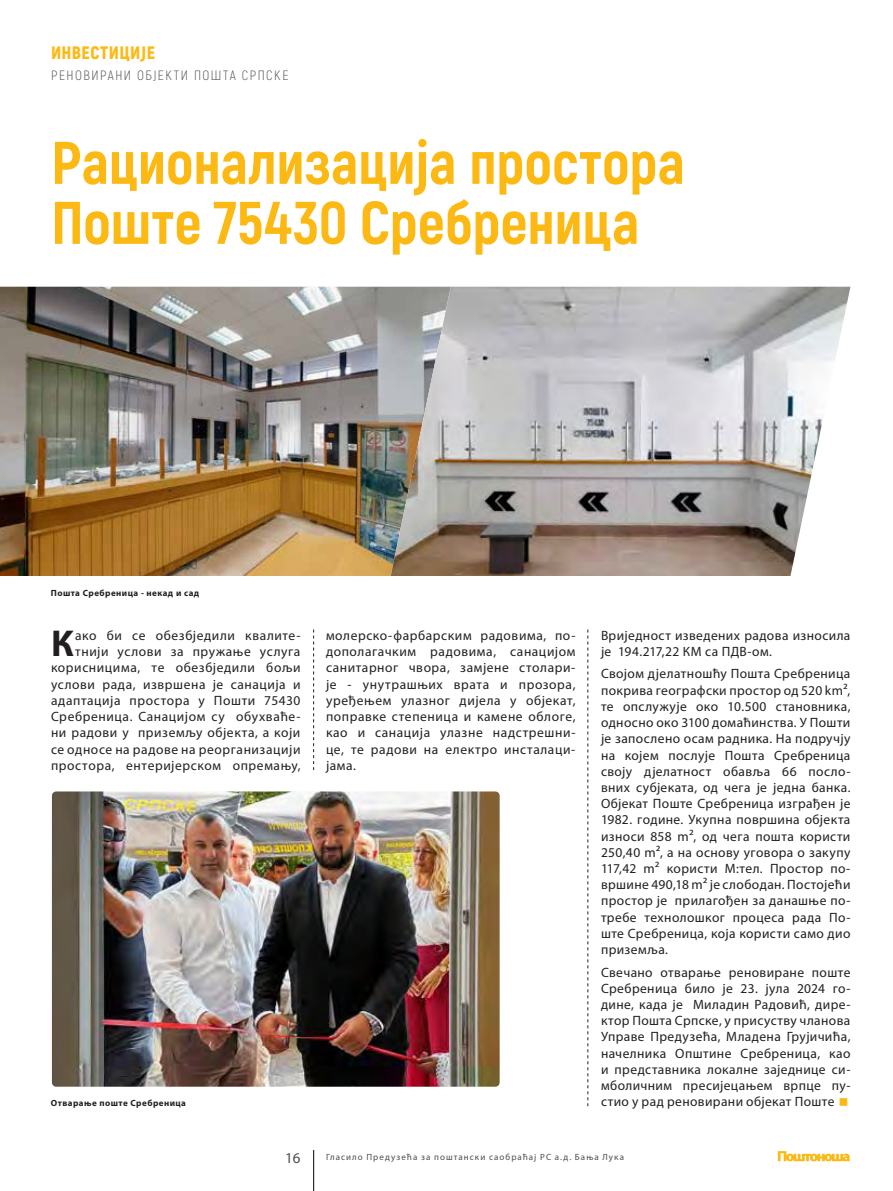
<style>
.page{position:relative;width:893px;height:1191px;background:#fff}
.page>*{position:absolute;margin:0;border:0;box-sizing:border-box;transform-origin:0 0}
.t1{font:800 60px/60px "Akrobat";letter-spacing:-.005em;color:#fdb913}
.t2{font:700 37.5px "Myriad Pro";color:#231f20}
.t3{font:900 18px "Akrobat";letter-spacing:.02em;color:#fdb913}
.t4{font:15px "Myriad Pro";color:#4d4d4f}
.t5{font:13.5px/16.2px "Myriad Pro";letter-spacing:.04em;color:#231f20;text-align:justify}
.t6{font:300 13.5px "Akrobat";letter-spacing:.11em;color:#4d4d4f}
.t7{font:9px "Myriad Pro";letter-spacing:.12em;color:#4d4d4f}
.t8{font:700 9px "Myriad Pro";letter-spacing:.05em;color:#231f20}
</style>
<div class="page">
<img style="left:0;top:287px;width:391px;height:289px">
<img style="left:391px;top:287px;width:459px;height:289px">
<hr style="left:313px;top:1150px;width:1px;height:41px;background:#231f20">
<svg style="left:778px;top:1151px;width:72px;height:10px"></svg>
<img style="left:52px;top:791px;width:448px;height:295px">
<svg style="left:313px;top:629px;width:1px;height:141px"></svg>
<svg style="left:587px;top:629px;width:1px;height:477px"></svg>
<h3 class="t3" style="left:51px;top:41px;width:106px">ИНВЕСТИЦИЈЕ</h3>
<p class="t6" style="left:51px;top:67px;width:239px">РЕНОВИРАНИ ОБЈЕКТИ ПОШТА СРПСКЕ</p>
<h1 class="t1" style="left:51px;top:132px;width:636px">Рационализација простора<br>Поште 75430 Сребреница</h1>
<p class="t8" style="left:51px;top:586px;width:150px">Пошта Сребреница - некад и сад</p>
<p class="t5" style="left:51px;top:627px;width:251px;text-align:right">ако би се обезбједили квалите&shy;тнији услови за пружање услуга корисницима, те обезбједили бољи услови рада, извршена је санација и адаптација простора у Пошти 75430<br>Сребреница. Санацијом су обухваће&shy;ни радови у приземљу објекта, а који се односе на радове на реорганизацији простора, ентеријерском опремању,</p>
<p class="t5" style="left:326px;top:627px;width:251px">молерско-фарбарским радовима, по&shy;дополагачким радовима, санацијом санитарног чвора, замјене столари&shy;је - унутрашњих врата и прозора, уређењем улазног дијела у објекат, поправке степеница и камене облоге, као и санација улазне надстрешни&shy;це, те радови на електро инсталаци&shy;јама.</p>
<h2 class="t2" style="left:51px;top:619px;width:24px">К</h2>
<p class="t8" style="left:51px;top:1097px;width:137px">Отварање поште Сребреница</p>
<p class="t5" style="left:601px;top:627px;width:251px">Вриједност изведених радова износила је 194.217,22 КМ са ПДВ-ом.</p>
<p class="t5" style="left:601px;top:665px;width:251px">Својом дјелатношћу Пошта Сребреница покрива географски простор од 520 km², те опслужује око 10.500 становника, односно око 3100 домаћинства. У Пошти је запослено осам радника. На подручју на којем послује Пошта Сребреница своју дјелатност обавља 66 посло&shy;вних субјеката, од чега је једна банка.<br>Објекат Поште Сребреница изграђен је 1982. године. Укупна површина објекта износи 858 m², од чега пошта користи 250,40 m², a на основу уговора о закупу 117,42 m² користи М:тел. Простор по&shy;вршине 490,18 m² је слободан. Постојећи простор је прилагођен за данашње по&shy;требе технолошког процеса рада По&shy;ште Сребреница, која користи само дио приземља.</p>
<p class="t5" style="left:601px;top:963px;width:251px">Свечано отварање реновиране поште Сребреница било је 23. јула 2024 го&shy;дине, када је Миладин Радовић, дире&shy;ктор Пошта Српске, у присуству чланова Управе Предузећа, Младена Грујичића, начелника Општине Сребреница, као и представника локалне заједнице си&shy;мболичним пресијецањем врпце пу&shy;стио у рад реновирани објекат Поште</p>
<p class="t4" style="left:285px;top:1148px;width:17px">16</p>
<p class="t7" style="left:326px;top:1151px;width:300px">Гласило Предузећа за поштански саобраћај РС а.д. Бања Лука</p>
</div>
